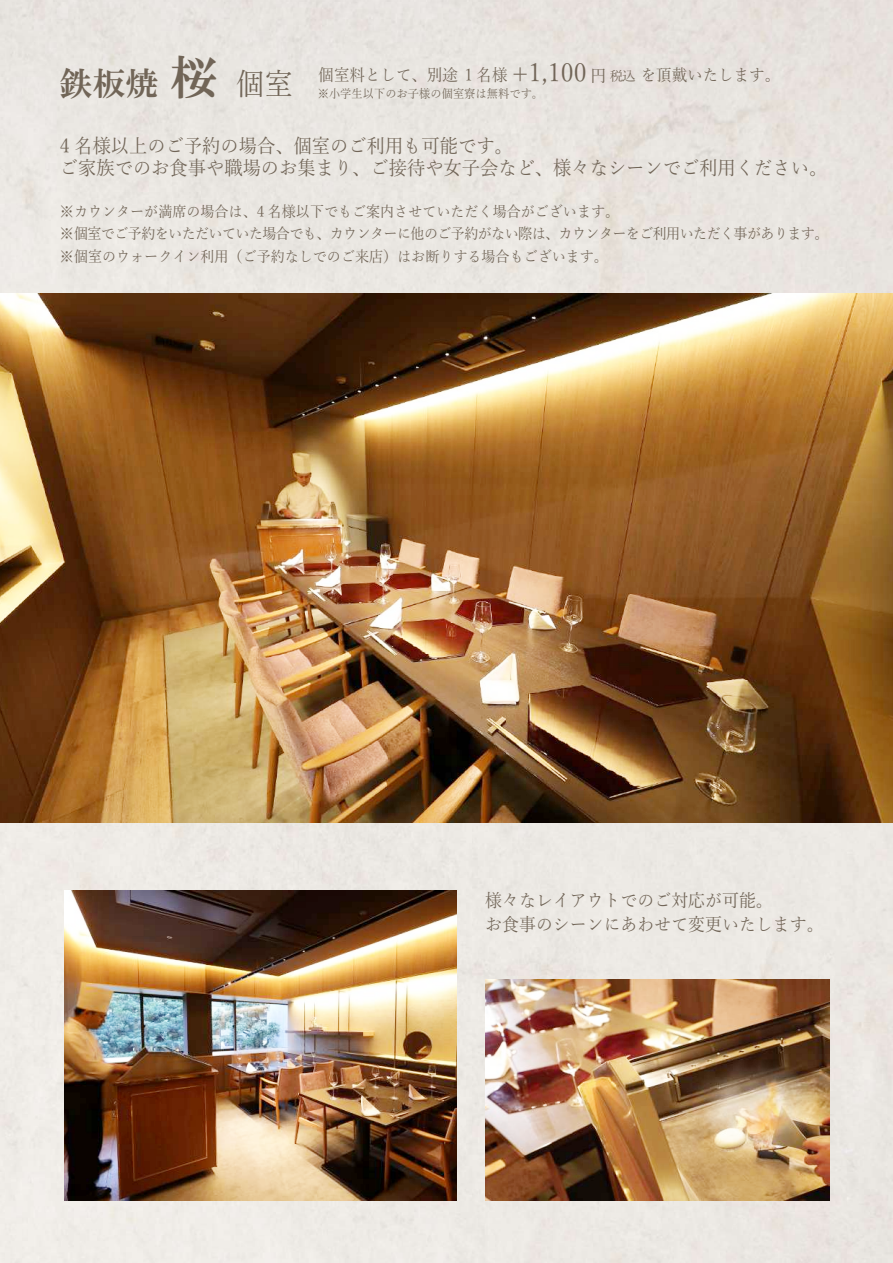
<style>
.page{position:relative;width:893px;height:1263px;background:#eae7e2}
.page>*{position:absolute;margin:0;border:0;box-sizing:border-box;transform-origin:0 0}
.t1{font:32.7px "HGS Mincho E";color:#716557}
.t2{font:30px "Yu Mincho";color:#716557;scale:.94 1}
.t3{font:19.5px/22.5px "Yu Mincho";letter-spacing:-.005em;color:#716557;scale:.94 1}
.t4{font:18px/24px "Yu Mincho";color:#716557;scale:.94 1}
.t5{font:16.5px "Yu Mincho";color:#716557;scale:.94 1}
.t6{font:15px/22.5px "Yu Mincho";letter-spacing:-.005em;color:#716557;scale:.94 1}
.t7{font:13.5px "Yu Mincho";color:#716557}
.t8{font:12px "Yu Mincho";color:#716557;scale:.94 1}
.s1{font-size:47.55px}
.s2{font-size:25.35px}
.s3{font-size:16.8px}
</style>
<div class="page">
<img style="left:0;top:294px;width:893px;height:528px">
<img style="left:64px;top:891px;width:393px;height:310px">
<img style="left:485px;top:979px;width:345px;height:222px">
<h1 class="t1" style="left:60px;top:67px;width:159px">鉄板焼<span class="s1">桜</span></h1>
<p class="t5" style="left:319px;top:59px;width:287px">個室料として、別途 1 名様 <span class="s2">+1,100</span></p>
<p class="t5" style="left:641px;top:60px;width:150px">を頂戴いたします。</p>
<p class="t7" style="left:590px;top:64px;width:47px"><span class="s3">円</span>税込</p>
<h2 class="t2" style="left:237px;top:56px;width:61px">個室</h2>
<p class="t8" style="left:318px;top:82px;width:241px">※小学生以下のお子様の個室寮は無料です。</p>
<h3 class="t3" style="left:60px;top:133px;width:818px">4 名様以上のご予約の場合、個室のご利用も可能です。<br>ご家族でのお食事や職場のお集まり、ご接待や女子会など、様々なシーンでご利用ください。</h3>
<p class="t6" style="left:60px;top:198px;width:819px">※カウンターが満席の場合は、4 名様以下でもご案内させていただく場合がございます。<br>※個室でご予約をいただいていた場合でも、カウンターに他のご予約がない際は、カウンターをご利用いただく事があります。※個室のウォークイン利用（ご予約なしでのご来店）はお断りする場合もございます。</p>
<p class="t4" style="left:485px;top:886px;width:361px">様々なレイアウトでのご対応が可能。<br>お食事のシーンにあわせて変更いたします。</p>
</div>
